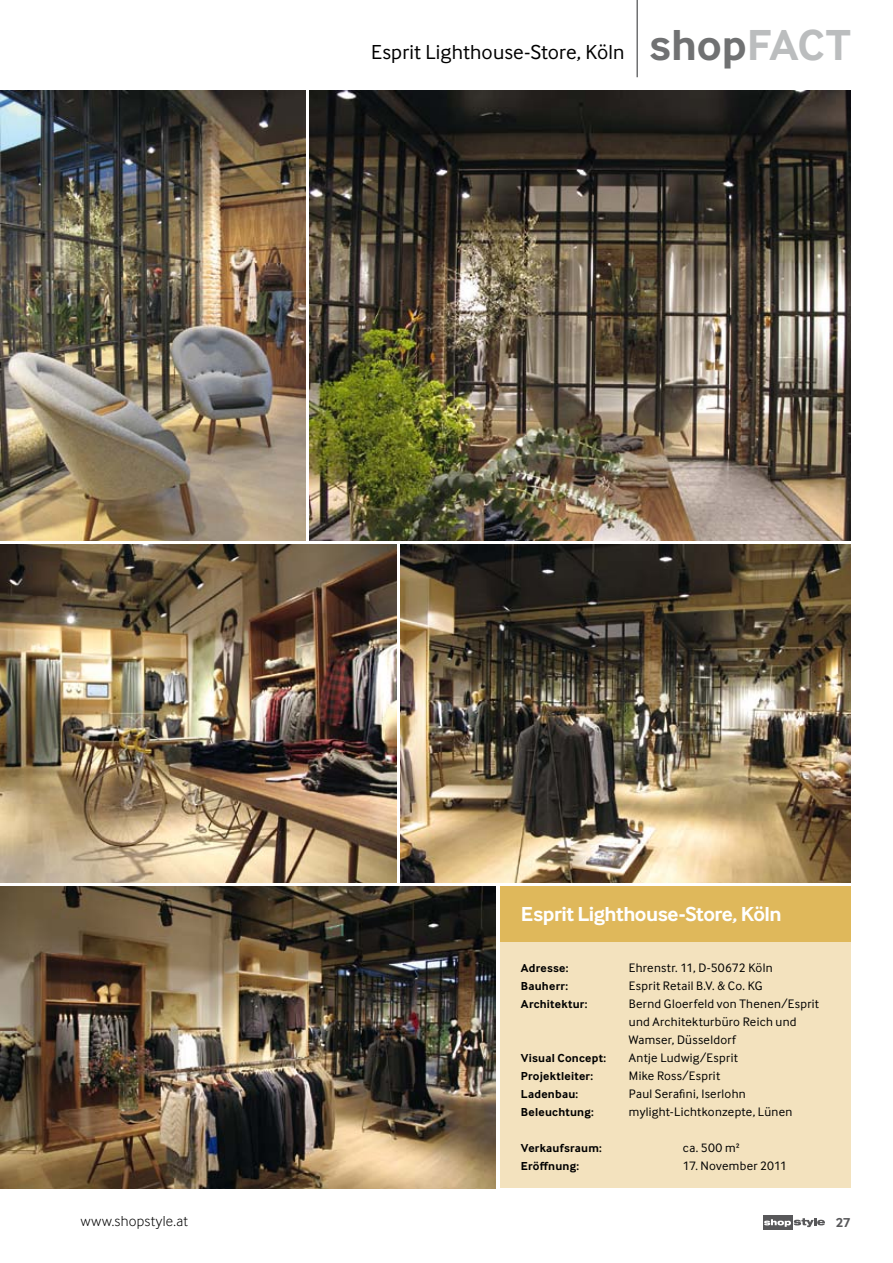
<style>
.page{position:relative;width:893px;height:1263px;background:#fff}
.page>*{position:absolute;margin:0;border:0;box-sizing:border-box;transform-origin:0 0}
.t1{font:21px "Inter Face Typo";letter-spacing:.005em;color:#000}
.t2{font:700 21px "Inter Face Typo";letter-spacing:-.02em;color:#fff}
.t3{font:300 15px "Inter Face Typo";letter-spacing:.02em;color:#000}
.t4{font:700 13.5px "Inter Face Typo";color:#58585a}
.t5{font:12.75px/18px "Inter Face Typo";letter-spacing:.02em;color:#000}
.t6{font:700 12px "Inter Face Typo";letter-spacing:.02em;color:#000}
.s1{font-weight:700;font-size:45px;color:#707172}
.s2{font-weight:700;font-size:45px;color:#bbbdbe}
</style>
<div class="page">
<div style="left:763px;top:1215px;width:29px;height:14px;background:#58585a"></div>
<svg style="left:764px;top:1218px;width:61px;height:9px"></svg>
<hr style="left:636px;top:0;width:2px;height:77px;background:#707172">
<div style="left:500px;top:941px;width:350px;height:247px;background:#f3e2be"></div>
<div style="left:500px;top:886px;width:350px;height:55px;background:#dfb85b"></div>
<img style="left:0;top:886px;width:495px;height:302px">
<img style="left:0;top:90px;width:305px;height:450px">
<img style="left:401px;top:545px;width:449px;height:337px">
<img style="left:309px;top:90px;width:541px;height:450px">
<img style="left:0;top:545px;width:396px;height:337px">
<h1 class="t1" style="left:371px;top:40px;width:481px">Esprit Lighthouse-Store, Köln <span class="s1">shop</span><span class="s2">FACT</span></h1>
<h1 class="t2" style="left:521px;top:902px;width:262px">Esprit Lighthouse-Store, Köln</h1>
<p class="t6" style="left:521px;top:961px;width:49px">Adresse:</p>
<p class="t5" style="left:629px;top:959px;width:145px">Ehrenstr. 11, D-50672 Köln</p>
<p class="t6" style="left:521px;top:979px;width:49px">Bauherr:</p>
<p class="t5" style="left:629px;top:977px;width:135px">Esprit Retail B.V. &amp; Co. KG</p>
<p class="t6" style="left:521px;top:997px;width:68px">Architektur:</p>
<p class="t5" style="left:629px;top:995px;width:192px">Bernd Gloerfeld von Thenen/Esprit und Architekturbüro Reich und<br>Wamser, Düsseldorf</p>
<p class="t6" style="left:521px;top:1051px;width:87px">Visual Concept:</p>
<p class="t5" style="left:629px;top:1049px;width:110px">Antje Ludwig/Esprit</p>
<p class="t6" style="left:521px;top:1069px;width:74px">Projektleiter:</p>
<p class="t5" style="left:629px;top:1067px;width:93px">Mike Ross/Esprit</p>
<p class="t6" style="left:521px;top:1087px;width:59px">Ladenbau:</p>
<p class="t5" style="left:629px;top:1085px;width:118px">Paul Serafini, Iserlohn</p>
<p class="t6" style="left:521px;top:1105px;width:74px">Beleuchtung:</p>
<p class="t5" style="left:629px;top:1103px;width:165px">mylight-Lichtkonzepte, Lünen</p>
<p class="t6" style="left:521px;top:1141px;width:82px">Verkaufsraum:</p>
<p class="t5" style="left:683px;top:1139px;width:58px">ca. 500 m²</p>
<p class="t6" style="left:521px;top:1159px;width:60px">Eröffnung:</p>
<p class="t5" style="left:683px;top:1157px;width:106px">17. November 2011</p>
<p class="t3" style="left:81px;top:1212px;width:109px">www.shopstyle.at</p>
<p class="t4" style="left:836px;top:1215px;width:16px">27</p>
</div>
